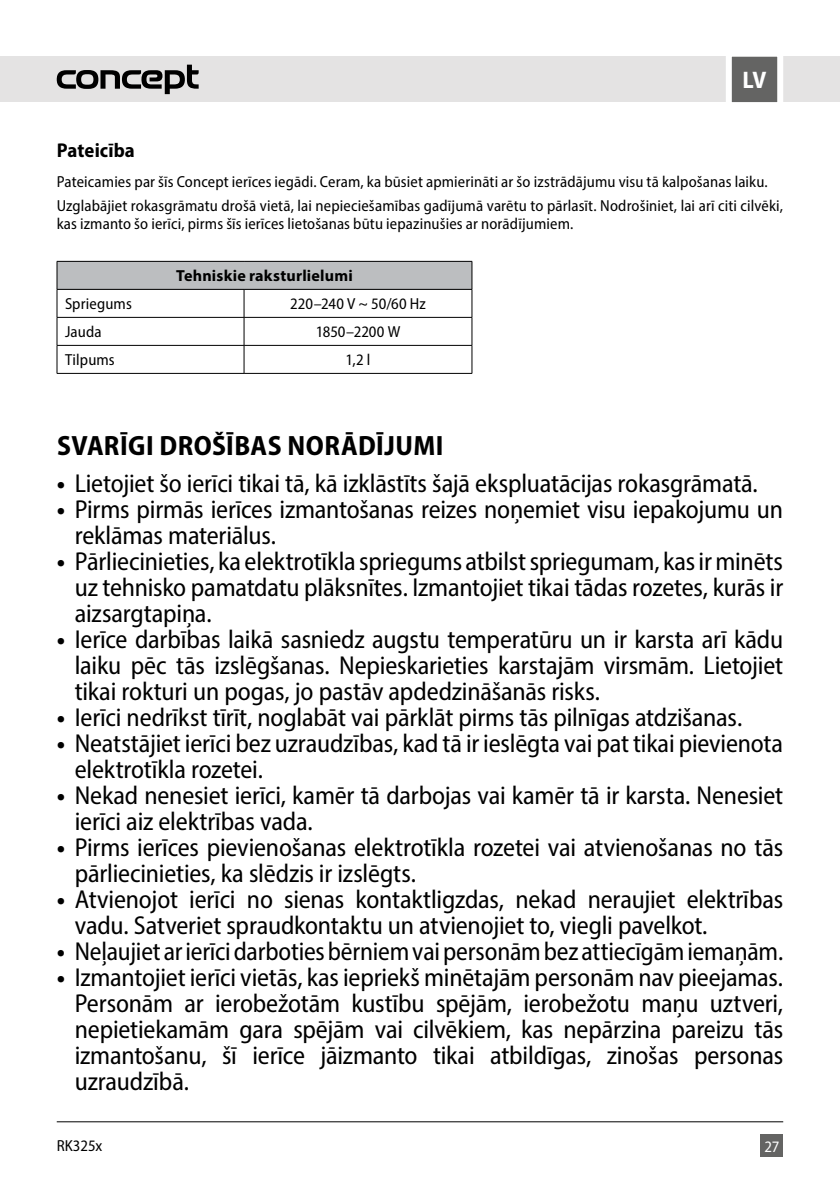
<style>
.page{position:relative;width:840px;height:1191px;background:#fff}
.page>*{position:absolute;margin:0;border:0;box-sizing:border-box;transform-origin:0 0}
.t1{font:700 semi-condensed 28px "Myriad Pro";letter-spacing:.015em;color:#000}
.t2{font:semi-condensed 26px/26px "Myriad Pro";letter-spacing:-.01em;color:#000}
.t3{font:700 semi-condensed 24px "Myriad Pro";color:#fff}
.t4{font:700 semi-condensed 20px "Myriad Pro";letter-spacing:.005em;color:#000}
.t5{font:semi-condensed 16px/24px "Myriad Pro";letter-spacing:.01em;color:#000}
.t6{font:700 16px "Myriad Pro";letter-spacing:.015em;color:#000}
.t7{font:semi-condensed 16px "Myriad Pro";color:#fff}
.s1{font-weight:700}
</style>
<div class="page">
<div style="left:0;top:57px;width:839px;height:45px;background:#e4e3e3"></div>
<div style="left:760px;top:1134px;width:22px;height:23px;background:#646463"></div>
<svg style="left:57px;top:65px;width:141px;height:29px"></svg>
<svg style="left:722px;top:56px;width:63px;height:47px;background:#909090"></svg>
<hr style="left:57px;top:1121px;width:725px;height:1px;background:#000">
<div style="left:57px;top:261px;width:414px;height:28px;background:#bcbec0"></div>
<hr style="left:57px;top:261px;width:187px;height:1px;background:#000">
<hr style="left:244px;top:261px;width:228px;height:1px;background:#000">
<hr style="left:57px;top:289px;width:187px;height:1px;background:#000">
<hr style="left:244px;top:289px;width:228px;height:1px;background:#000">
<hr style="left:57px;top:317px;width:187px;height:1px;background:#000">
<hr style="left:244px;top:317px;width:228px;height:1px;background:#000">
<hr style="left:57px;top:345px;width:187px;height:1px;background:#000">
<svg style="left:57px;top:262px;width:1px;height:111px"></svg>
<hr style="left:244px;top:345px;width:228px;height:1px;background:#000">
<svg style="left:243px;top:290px;width:1px;height:83px"></svg>
<svg style="left:471px;top:262px;width:1px;height:111px"></svg>
<hr style="left:57px;top:373px;width:187px;height:1px;background:#000">
<hr style="left:244px;top:373px;width:228px;height:1px;background:#000">
<p class="t3" style="left:742px;top:65px;width:25px">LV</p>
<p class="t4" style="left:57px;top:137px;width:80px">Pateicība</p>
<p class="t5" style="left:57px;top:169px;width:727px">Pateicamies par šīs Concept ierīces iegādi. Ceram, ka būsiet apmierināti ar šo izstrādājumu visu tā kalpošanas laiku.<br>Uzglabājiet rokasgrāmatu drošā vietā, lai nepieciešamības gadījumā varētu to pārlasīt. Nodrošiniet, lai arī citi cilvēki,</p>
<p class="t5" style="left:57px;top:211px;width:518px">kas izmanto šo ierīci, pirms šīs ierīces lietošanas būtu iepazinušies ar norādījumiem.</p>
<p class="t6" style="left:176px;top:265px;width:178px">Tehniskie raksturlielumi</p>
<p class="t5" style="left:65px;top:292px;width:68px">Spriegums</p>
<p class="t5" style="left:290px;top:292px;width:137px">220–240 V ~ 50/60 Hz</p>
<p class="t5" style="left:65px;top:320px;width:38px">Jauda</p>
<p class="t5" style="left:315px;top:320px;width:86px">1850–2200 W</p>
<p class="t5" style="left:65px;top:348px;width:51px">Tilpums</p>
<p class="t5" style="left:345px;top:348px;width:26px">1,2 l</p>
<p class="t1" style="left:57px;top:427px;width:388px">SVARĪGI DROŠĪBAS NORĀDĪJUMI</p>
<p class="t2" style="left:57px;top:470px;width:702px"><span class="s1">•</span> Lietojiet šo ierīci tikai tā, kā izklāstīts šajā ekspluatācijas rokasgrāmatā.</p>
<p class="t2" style="left:75px;top:496px;width:709px;text-indent:-18px"><span class="s1">•</span> Pirms pirmās ierīces izmantošanas reizes noņemiet visu iepakojumu un reklāmas materiālus.</p>
<p class="t2" style="left:75px;top:548px;width:709px;text-align:justify;text-indent:-18px"><span class="s1">•</span> Pārliecinieties, ka elektrotīkla spriegums atbilst spriegumam, kas ir minēts uz tehnisko pamatdatu plāksnītes. Izmantojiet tikai tādas rozetes, kurās ir aizsargtapiņa.</p>
<p class="t2" style="left:75px;top:626px;width:709px;text-align:justify;text-indent:-18px"><span class="s1">•</span> Ierīce darbības laikā sasniedz augstu temperatūru un ir karsta arī kādu laiku pēc tās izslēgšanas. Nepieskarieties karstajām virsmām. Lietojiet tikai rokturi un pogas, jo pastāv apdedzināšanās risks.</p>
<p class="t2" style="left:57px;top:704px;width:686px"><span class="s1">•</span> Ierīci nedrīkst tīrīt, noglabāt vai pārklāt pirms tās pilnīgas atdzišanas.</p>
<p class="t2" style="left:75px;top:730px;width:709px;text-indent:-18px"><span class="s1">•</span> Neatstājiet ierīci bez uzraudzības, kad tā ir ieslēgta vai pat tikai pievienota elektrotīkla rozetei.</p>
<p class="t2" style="left:75px;top:782px;width:709px;text-indent:-18px"><span class="s1">•</span> Nekad nenesiet ierīci, kamēr tā darbojas vai kamēr tā ir karsta. Nenesiet ierīci aiz elektrības vada.</p>
<p class="t2" style="left:75px;top:834px;width:709px;text-indent:-18px"><span class="s1">•</span> Pirms ierīces pievienošanas elektrotīkla rozetei vai atvienošanas no tās pārliecinieties, ka slēdzis ir izslēgts.</p>
<p class="t2" style="left:75px;top:886px;width:709px;text-indent:-18px"><span class="s1">•</span> Atvienojot ierīci no sienas kontaktligzdas, nekad neraujiet elektrības vadu. Satveriet spraudkontaktu un atvienojiet to, viegli pavelkot.</p>
<p class="t2" style="left:57px;top:938px;width:727px"><span class="s1">•</span> Neļaujiet ar ierīci darboties bērniem vai personām bez attiecīgām iemaņām.</p>
<p class="t2" style="left:75px;top:964px;width:709px;text-align:justify;text-indent:-18px"><span class="s1">•</span> Izmantojiet ierīci vietās, kas iepriekš minētajām personām nav pieejamas.<br>Personām ar ierobežotām kustību spējām, ierobežotu maņu uztveri, nepietiekamām gara spējām vai cilvēkiem, kas nepārzina pareizu tās izmantošanu, šī ierīce jāizmanto tikai atbildīgas, zinošas personas uzraudzībā.</p>
<p class="t5" style="left:57px;top:1132px;width:47px">RK325x</p>
<p class="t7" style="left:764px;top:1136px;width:16px">27</p>
</div>
